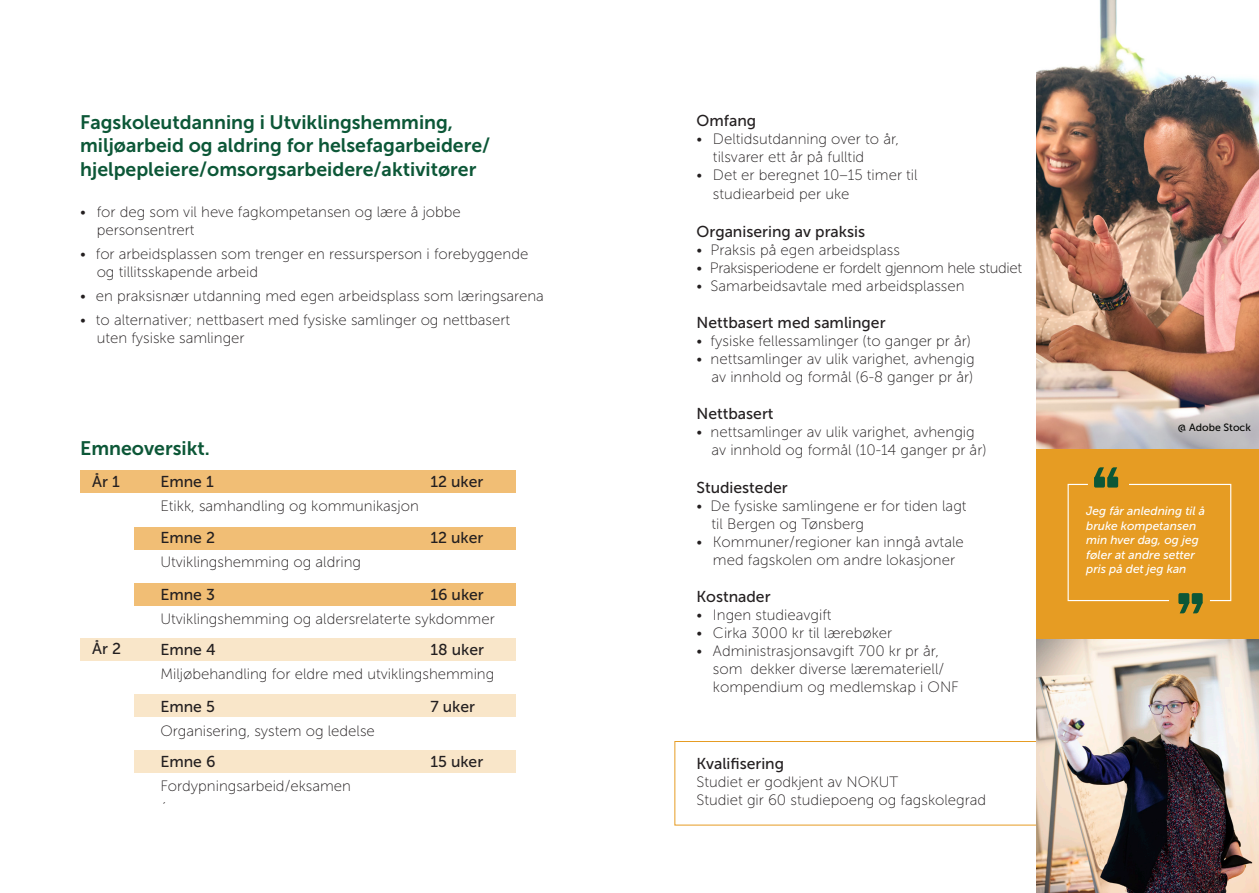
<style>
.page{position:relative;width:1259px;height:893px;background:#fff}
.page>*{position:absolute;margin:0;border:0;box-sizing:border-box;transform-origin:0 0}
.t1{font:19.5px/23.4px "Museo Sans 700";color:#0c5737}
.t2{font:15.75px "Museo Sans 500";color:#231f20}
.t3{font:15px/18px "Museo Sans 100";color:#231f20}
.t4{font:15px "Museo Sans 100";letter-spacing:-.02em;color:#231f20}
.t5{font:italic 12px/14.4px "Museo Sans 500";color:#fff}
.BRØDTEKST_10pt{font:10.5px "Museo Sans 500";color:#040503}
</style>
<div class="page">
<div style="left:674px;top:741px;width:412px;height:84px;border:1px solid #e69c23"></div>
<img style="left:1036px;top:639px;width:223px;height:254px">
<div style="left:134px;top:583px;width:382px;height:23px;background:#f1be75"></div>
<div style="left:80px;top:470px;width:436px;height:23px;background:#f1be75"></div>
<div style="left:134px;top:694px;width:382px;height:22px;background:#f9e6c9"></div>
<div style="left:134px;top:750px;width:382px;height:22px;background:#f9e6c9"></div>
<div style="left:134px;top:527px;width:382px;height:23px;background:#f1be75"></div>
<div style="left:80px;top:638px;width:436px;height:22px;background:#f9e6c9"></div>
<div style="left:1036px;top:443px;width:223px;height:196px;background:#e69c23"></div>
<svg style="left:1067px;top:467px;width:165px;height:146px"></svg>
<img style="left:1036px;top:0;width:223px;height:449px">
<p class="t1" style="left:80px;top:110px;width:411px">Fagskoleutdanning i Utviklingshemming, miljøarbeid og aldring for helsefagarbeidere/ hjelpepleiere/omsorgsarbeidere/aktivitører</p>
<p class="t3" style="left:97px;top:203px;width:366px;text-indent:-17px">• for deg som vil heve fagkompetansen og lære å jobbe personsentrert</p>
<p class="t3" style="left:97px;top:245px;width:433px;text-indent:-17px">• for arbeidsplassen som trenger en ressursperson i forebyggende og tillitsskapende arbeid</p>
<p class="t3" style="left:80px;top:287px;width:465px">• en praksisnær utdanning med egen arbeidsplass som læringsarena</p>
<p class="t3" style="left:97px;top:311px;width:415px;text-indent:-17px">• to alternativer; nettbasert med fysiske samlinger og nettbasert uten fysiske samlinger</p>
<p class="t1" style="left:80px;top:436px;width:131px">Emneoversikt.</p>
<p class="t2" style="left:92px;top:473px;width:29px">År 1</p>
<p class="t2" style="left:92px;top:640px;width:30px">År 2</p>
<p class="t2" style="left:160px;top:473px;width:55px">Emne 1</p>
<p class="t2" style="left:430px;top:473px;width:54px">12 uker</p>
<p class="t3" style="left:160px;top:497px;width:260px">Etikk, samhandling og kommunikasjon</p>
<p class="t2" style="left:160px;top:529px;width:56px">Emne 2</p>
<p class="t2" style="left:430px;top:529px;width:54px">12 uker</p>
<p class="t3" style="left:160px;top:553px;width:202px">Utviklingshemming og aldring</p>
<p class="t2" style="left:160px;top:586px;width:56px">Emne 3</p>
<p class="t2" style="left:430px;top:586px;width:55px">16 uker</p>
<p class="t3" style="left:160px;top:610px;width:336px">Utviklingshemming og aldersrelaterte sykdommer</p>
<p class="t2" style="left:160px;top:641px;width:57px">Emne 4</p>
<p class="t2" style="left:430px;top:641px;width:55px">18 uker</p>
<p class="t3" style="left:160px;top:665px;width:335px">Miljøbehandling for eldre med utviklingshemming</p>
<p class="t2" style="left:160px;top:698px;width:56px">Emne 5</p>
<p class="t2" style="left:430px;top:698px;width:46px">7 uker</p>
<p class="t3" style="left:160px;top:722px;width:216px">Organisering, system og ledelse</p>
<p class="t2" style="left:160px;top:753px;width:57px">Emne 6</p>
<p class="t2" style="left:430px;top:753px;width:54px">15 uker</p>
<p class="t3" style="left:160px;top:777px;width:192px">Fordypningsarbeid/eksamen</p>
<p class="t3" style="left:160px;top:801px;width:9px">´</p>
<p class="t2" style="left:696px;top:112px;width:61px">Omfang</p>
<p class="t3" style="left:696px;top:130px;width:204px">• Deltidsutdanning over to år,</p>
<p class="t3" style="left:713px;top:148px;width:153px">tilsvarer ett år på fulltid</p>
<p class="t3" style="left:713px;top:165px;width:206px;line-height:18.9px;text-indent:-16px">• Det er beregnet 10–15 timer til studiearbeid per uke</p>
<p class="t2" style="left:696px;top:223px;width:170px">Organisering av praksis</p>
<p class="t3" style="left:696px;top:241px;width:205px">• Praksis på egen arbeidsplass</p>
<p class="t4" style="left:696px;top:259px;width:327px">• Praksisperiodene er fordelt gjennom hele studiet</p>
<p class="t3" style="left:696px;top:277px;width:270px">• Samarbeidsavtale med arbeidsplassen</p>
<p class="t2" style="left:696px;top:314px;width:191px">Nettbasert med samlinger</p>
<p class="t3" style="left:696px;top:332px;width:276px">• fysiske fellessamlinger (to ganger pr år)</p>
<p class="t3" style="left:696px;top:350px;width:280px;text-align:right">• nettsamlinger av ulik varighet, avhengig av innhold og formål (6-8 ganger pr år)</p>
<p class="t2" style="left:696px;top:405px;width:79px">Nettbasert</p>
<p class="t3" style="left:711px;top:423px;width:276px;text-indent:-15px">• nettsamlinger av ulik varighet, avhengig av innhold og formål (10-14 ganger pr år)</p>
<p class="t2" style="left:696px;top:479px;width:93px">Studiesteder</p>
<p class="t3" style="left:711px;top:497px;width:257px;text-indent:-15px">• De fysiske samlingene er for tiden lagt til Bergen og Tønsberg</p>
<p class="t3" style="left:696px;top:533px;width:269px">• Kommuner/regioner kan inngå avtale</p>
<p class="t3" style="left:713px;top:551px;width:244px">med fagskolen om andre lokasjoner</p>
<p class="t2" style="left:696px;top:588px;width:76px">Kostnader</p>
<p class="t3" style="left:696px;top:606px;width:137px">• Ingen studieavgift</p>
<p class="t3" style="left:696px;top:624px;width:197px">• Cirka 3000 kr til lærebøker</p>
<p class="t3" style="left:713px;top:642px;width:247px;text-indent:-16px">• Administrasjonsavgift 700 kr pr år, som dekker diverse læremateriell/ kompendium og medlemskap i ONF</p>
<p class="t2" style="left:696px;top:755px;width:89px">Kvalifisering</p>
<p class="t3" style="left:696px;top:773px;width:203px">Studiet er godkjent av NOKUT</p>
<p class="t3" style="left:696px;top:791px;width:291px">Studiet gir 60 studiepoeng og fagskolegrad</p>
<p class="BRØDTEKST_10pt" style="left:1178px;top:422px;width:74px">@ Adobe Stock</p>
<p class="t5" style="left:1086px;top:504px;width:120px">Jeg får anledning til å bruke kompetansen min hver dag, og jeg føler at andre setter pris på det jeg kan</p>
</div>
